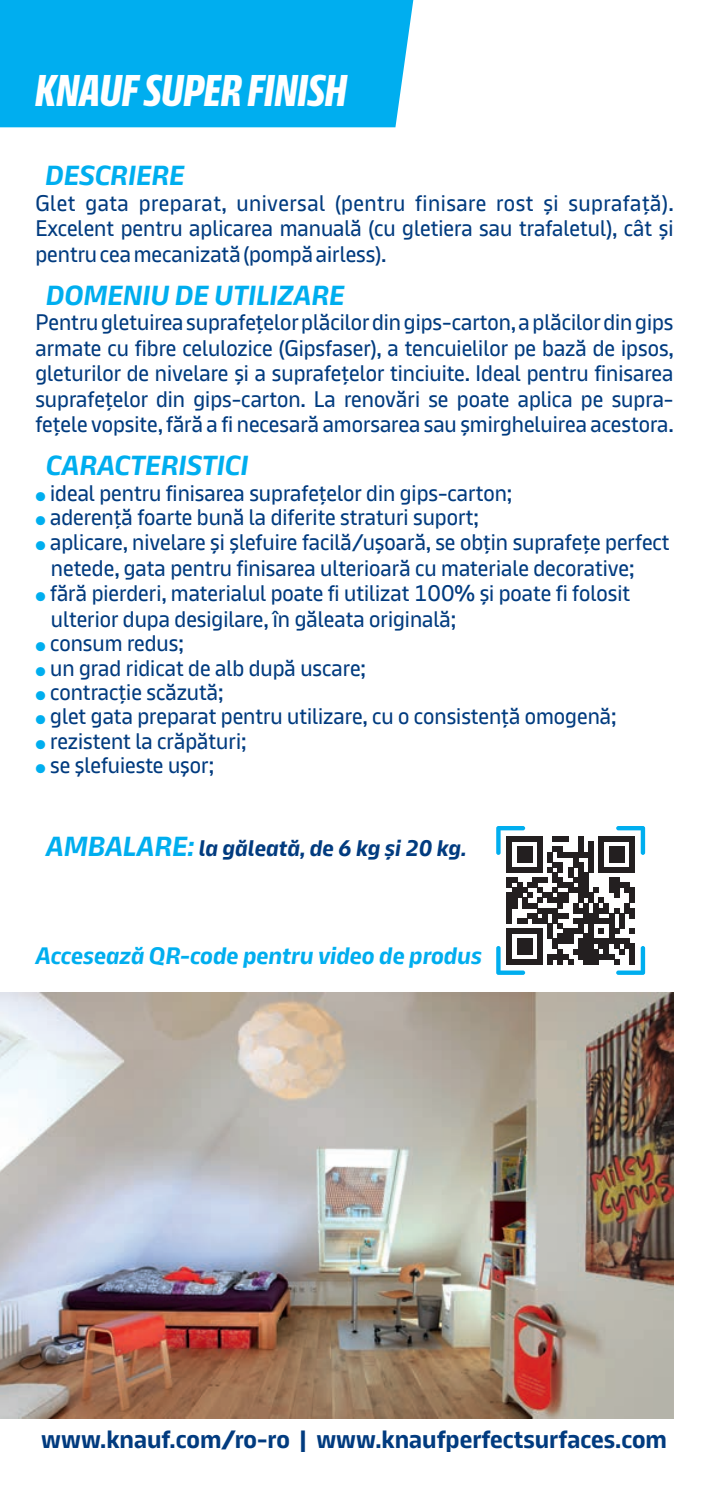
<style>
.page{position:relative;width:709px;height:1489px;background:#fff}
.page>*{position:absolute;margin:0;border:0;box-sizing:border-box;transform-origin:0 0}
.t1{font:700 44.25px "Knauf Head";color:#fff}
.t2{font:italic 700 27.5px "Knauf";color:#00aeef}
.t3{font:700 25px "Knauf";color:#013b7f}
.t4{font:italic 700 23.75px "Knauf";color:#00aeef}
.t5{font:22.5px/25.5px "Knauf";color:#013b7f;text-align:justify}
.t6{font:italic 700 22.5px "Knauf";color:#013b7f}
.s1{font-size:12.5px;color:#00aeef}
.s2{font-size:27.5px;color:#00aeef}
</style>
<div class="page">
<img style="left:0;top:992px;width:673px;height:425px">
<svg style="left:496px;top:826px;width:149px;height:148px"></svg>
<div style="left:0;top:0;width:414px;height:127px;background:#00aeef"></div>
<h1 class="t1" style="left:35px;top:75px;width:313px">KNAUF SUPER FINISH</h1>
<p class="t2" style="left:45px;top:166px;width:141px">DESCRIERE</p>
<p class="t5" style="left:35px;top:192px;width:640px">Glet gata preparat, universal (pentru finisare rost și suprafață).<br>Excelent pentru aplicarea manuală (cu gletiera sau trafaletul), cât și pentru cea mecanizată (pompă airless).</p>
<p class="t2" style="left:46px;top:285px;width:300px">DOMENIU DE UTILIZARE</p>
<p class="t5" style="left:35px;top:311px;width:640px">Pentru gletuirea suprafețelor plăcilor din gips-carton, a plăcilor din gips armate cu fibre celulozice (Gipsfaser), a tencuielilor pe bază de ipsos, gleturilor de nivelare și a suprafețelor tinciuite. Ideal pentru finisarea suprafețelor din gips-carton. La renovări se poate aplica pe supra&shy;fețele vopsite, fără a fi necesară amorsarea sau șmirgheluirea acestora.</p>
<p class="t2" style="left:46px;top:456px;width:204px">CARACTERISTICI</p>
<p class="t5" style="left:35px;top:481px;width:478px"><span class="s1">●</span> ideal pentru finisarea suprafețelor din gips-carton;</p>
<p class="t5" style="left:35px;top:506px;width:445px"><span class="s1">●</span> aderență foarte bună la diferite straturi suport;</p>
<p class="t5" style="left:51px;top:531px;width:620px;text-indent:-16px"><span class="s1">●</span> aplicare, nivelare și șlefuire facilă/ușoară, se obțin suprafețe perfect netede, gata pentru finisarea ulterioară cu materiale decorative;</p>
<p class="t5" style="left:51px;top:582px;width:580px;text-indent:-16px"><span class="s1">●</span> fără pierderi, materialul poate fi utilizat 100% și poate fi folosit ulterior dupa desigilare, în găleata originală;</p>
<p class="t5" style="left:35px;top:632px;width:150px"><span class="s1">●</span> consum redus;</p>
<p class="t5" style="left:35px;top:656px;width:332px"><span class="s1">●</span> un grad ridicat de alb după uscare;</p>
<p class="t5" style="left:35px;top:681px;width:190px"><span class="s1">●</span> contracție scăzută;</p>
<p class="t5" style="left:35px;top:705px;width:582px"><span class="s1">●</span> glet gata preparat pentru utilizare, cu o consistență omogenă;</p>
<p class="t5" style="left:35px;top:729px;width:213px"><span class="s1">●</span> rezistent la crăpături;</p>
<p class="t5" style="left:35px;top:754px;width:180px"><span class="s1">●</span> se şlefuieste uşor;</p>
<p class="t6" style="left:46px;top:840px;width:422px"><span class="s2">AMBALARE:</span> la găleată, de 6 kg și 20 kg.</p>
<p class="t4" style="left:36px;top:947px;width:448px">Accesează QR-code pentru video de produs</p>
<p class="t3" style="left:41px;top:1430px;width:627px">www.knauf.com/ro-ro | www.knaufperfectsurfaces.com</p>
</div>
